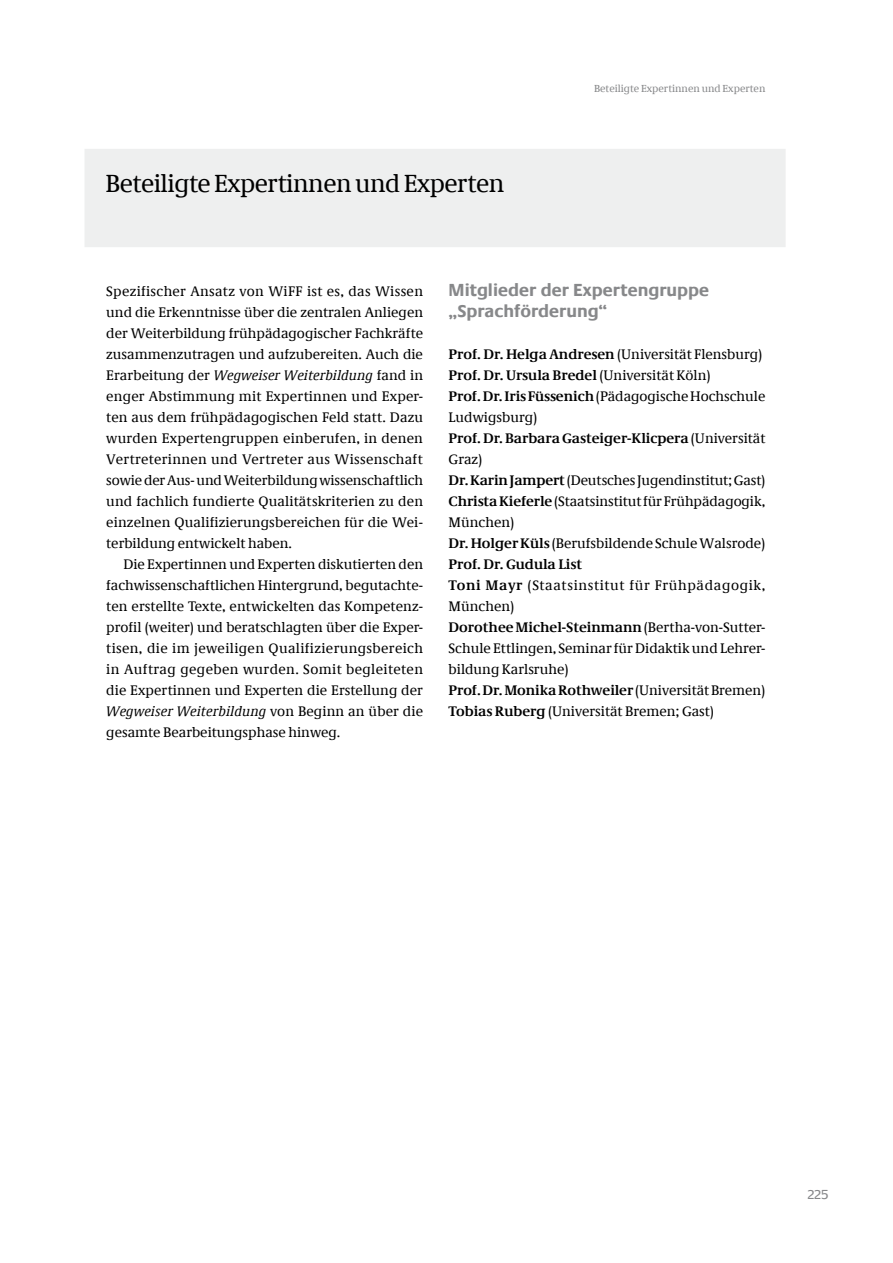
<style>
.page{position:relative;width:893px;height:1263px;background:#fff}
.page>*{position:absolute;margin:0;border:0;box-sizing:border-box;transform-origin:0 0}
.t1{font:25.5px "Neue Demos";letter-spacing:-.02em;color:#000}
.t2{font:700 18px/21px "Neue Praxis";color:#87888a}
.t3{font:14.25px/21px "Neue Demos";color:#000;text-align:justify}
.t4{font:13.5px "Neue Praxis";color:#87888a}
.t5{font:10.5px "Neue Demos";color:#87888a}
.s1{font-style:italic}
.s2{font-weight:700}
</style>
<div class="page">
<div style="left:85px;top:149px;width:701px;height:98px;background:#eeefef"></div>
<h1 class="t1" style="left:105px;top:168px;width:400px">Beteiligte Expertinnen und Experten</h1>
<p class="t5" style="left:594px;top:82px;width:173px">Beteiligte Expertinnen und Experten</p>
<p class="t3" style="left:106px;top:281px;width:318px">Spezifischer Ansatz von WiFF ist es, das Wissen und die Erkenntnisse über die zentralen Anliegen der Weiterbildung frühpädagogischer Fachkräfte zusammenzutragen und aufzubereiten. Auch die Erarbeitung der <span class="s1">Wegweiser Weiterbildung</span> fand in enger Abstimmung mit Expertinnen und Exper&shy;ten aus dem frühpädagogischen Feld statt. Dazu wurden Expertengruppen einberufen, in denen Vertreterinnen und Vertreter aus Wissenschaft sowie der Aus- und Weiterbildung wissenschaftlich und fachlich fundierte Qualitätskriterien zu den einzelnen Qualifizierungsbereichen für die Wei&shy;terbildung entwickelt haben.</p>
<p class="t3" style="left:106px;top:554px;width:318px;text-indent:17px">Die Expertinnen und Experten diskutierten den fachwissenschaftlichen Hintergrund, begutachte&shy;ten erstellte Texte, entwickelten das Kompetenz&shy;profil (weiter) und beratschlagten über die Exper&shy;tisen, die im jeweiligen Qualifizierungsbereich in Auftrag gegeben wurden. Somit begleiteten die Expertinnen und Experten die Erstellung der <span class="s1">Wegweiser Weiterbildung</span> von Beginn an über die gesamte Bearbeitungsphase hinweg.</p>
<p class="t2" style="left:449px;top:279px;width:262px">Mitglieder der Expertengruppe „Sprachförderung“</p>
<p class="t3" style="left:449px;top:344px;width:318px;text-align:left"><span class="s2">Prof. Dr. Helga Andresen</span> (Universität Flensburg)<br><span class="s2">Prof. Dr. Ursula Bredel</span> (Universität Köln)<br><span class="s2">Prof. Dr. Iris Füssenich</span> (Pädagogische Hochschule Ludwigsburg)<br><span class="s2">Prof. Dr. Barbara Gasteiger-Klicpera</span> (Universität Graz)<br><span class="s2">Dr. Karin Jampert</span> (Deutsches Jugendinstitut; Gast)<br><span class="s2">Christa Kieferle</span> (Staatsinstitut für Frühpädagogik, München)<br><span class="s2">Dr. Holger Küls</span> (Berufsbildende Schule Walsrode)<br><span class="s2">Prof. Dr. Gudula List<br>Toni Mayr</span> (Staatsinstitut für Frühpädagogik, München)<br><span class="s2">Dorothee Michel-Steinmann</span> (Bertha-von-Sutter-Schule Ettlingen, Seminar für Didaktik und Lehrer&shy;bildung Karlsruhe)<br><span class="s2">Prof. Dr. Monika Rothweiler</span> (Universität Bremen)<br><span class="s2">Tobias Ruberg</span> (Universität Bremen; Gast)</p>
<p class="t4" style="left:808px;top:1186px;width:22px">225</p>
</div>
